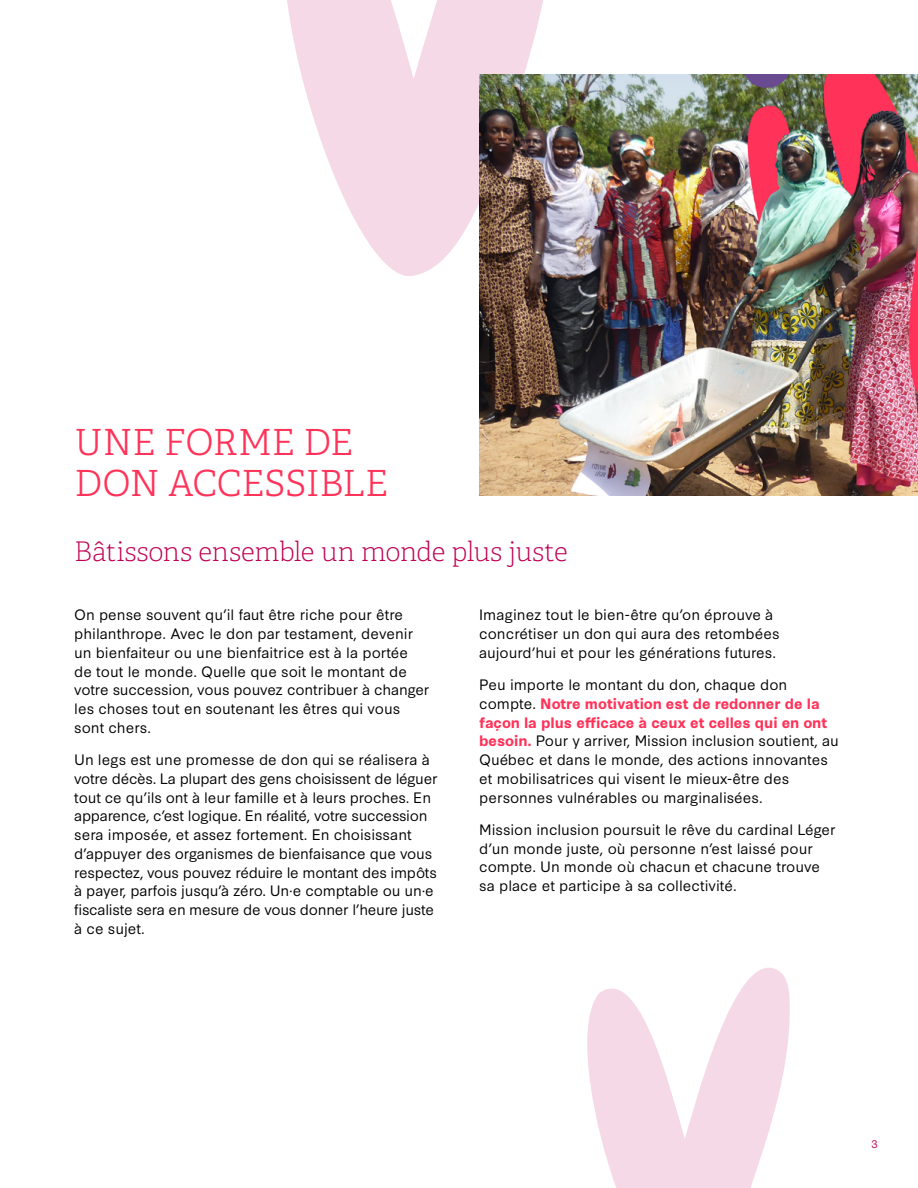
<style>
.page{position:relative;width:918px;height:1188px;background:#fff}
.page>*{position:absolute;margin:0;border:0;box-sizing:border-box;transform-origin:0 0}
.t1{font:300 36px/40.5px "Adelle";letter-spacing:-.005em;color:#ff3359}
.t2{font:100 27px "Adelle";letter-spacing:-.01em;color:#bf0054}
.t3{font:14.25px/18.8px "Synthese";color:#000100}
.t4{font:10.5px "Synthese";color:#bf0054}
.s1{font-weight:700;color:#ff3359}
</style>
<div class="page">
<svg style="left:287px;top:0;width:256px;height:276px;fill:#f5d9e6"></svg>
<svg style="left:587px;top:967px;width:203px;height:221px;fill:#f5d9e6"></svg>
<img style="left:479px;top:74px;width:439px;height:422px">
<h1 class="t1" style="left:75px;top:423px;width:315px">UNE FORME DE<br>DON ACCESSIBLE</h1>
<h2 class="t2" style="left:74px;top:535px;width:495px">Bâtissons ensemble un monde plus juste</h2>
<p class="t3" style="left:74px;top:604px;width:357px">On pense souvent qu’il faut être riche pour être philanthrope. Avec le don par testament, devenir un bienfaiteur ou une bienfaitrice est à la portée de tout le monde. Quelle que soit le montant de votre succession, vous pouvez contribuer à changer les choses tout en soutenant les êtres qui vous sont chers.</p>
<p class="t3" style="left:74px;top:749px;width:365px">Un legs est une promesse de don qui se réalisera à votre décès. La plupart des gens choisissent de léguer tout ce qu’ils ont à leur famille et à leurs proches. En apparence, c’est logique. En réalité, votre succession sera imposée, et assez fortement. En choisissant d’appuyer des organismes de bienfaisance que vous respectez, vous pouvez réduire le montant des impôts à payer, parfois jusqu’à zéro. Un·e comptable ou un·e fiscaliste sera en mesure de vous donner l’heure juste à ce sujet.</p>
<p class="t3" style="left:479px;top:604px;width:302px">Imaginez tout le bien-être qu’on éprouve à concrétiser un don qui aura des retombées aujourd’hui et pour les générations futures.</p>
<p class="t3" style="left:479px;top:674px;width:361px">Peu importe le montant du don, chaque don compte. <span class="s1">Notre motivation est de redonner de la façon la plus efficace à ceux et celles qui en ont besoin.</span> Pour y arriver, Mission inclusion soutient, au Québec et dans le monde, des actions innovantes et mobilisatrices qui visent le mieux-être des personnes vulnérables ou marginalisées.</p>
<p class="t3" style="left:479px;top:819px;width:358px">Mission inclusion poursuit le rêve du cardinal Léger d’un monde juste, où personne n’est laissé pour compte. Un monde où chacun et chacune trouve sa place et participe à sa collectivité.</p>
<p class="t4" style="left:871px;top:1135px;width:8px">3</p>
</div>
